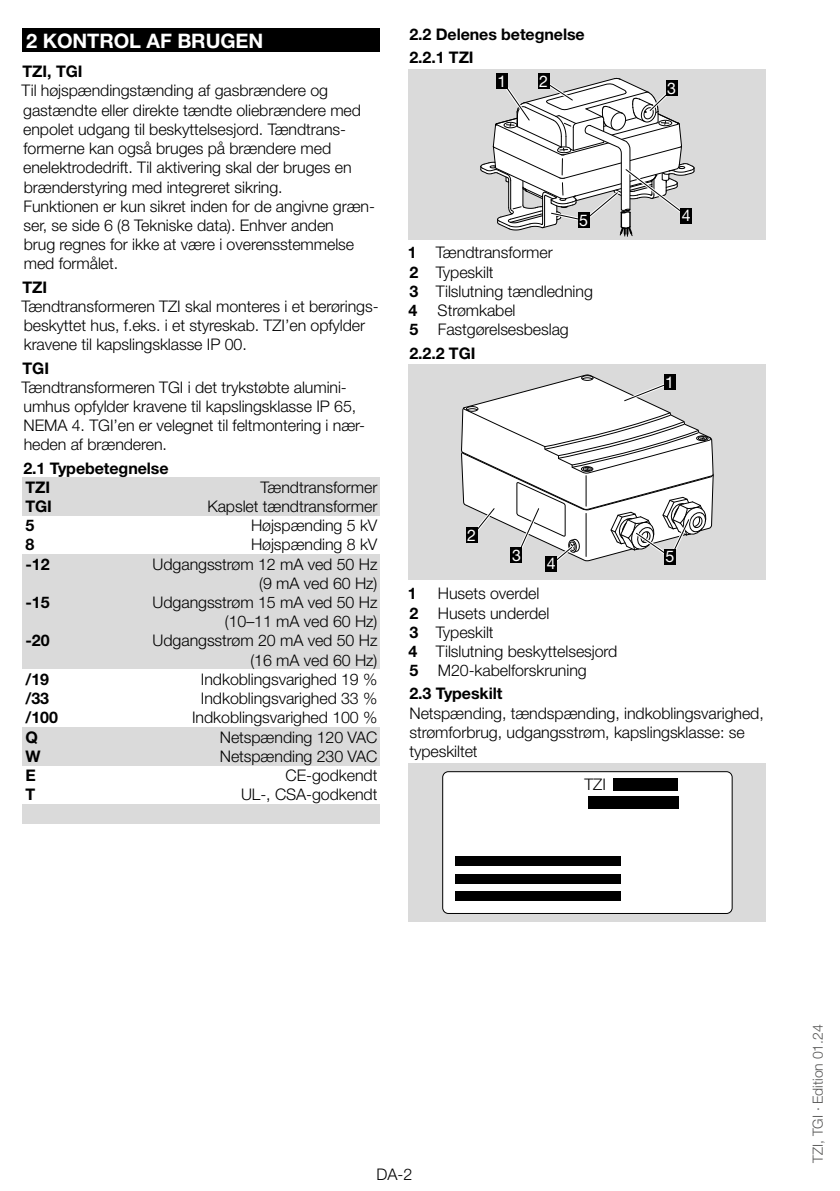
<style>
.page{position:relative;width:840px;height:1191px;background:#fff}
.page>*{position:absolute;margin:0;border:0;box-sizing:border-box;transform-origin:0 0}
.t1{font:700 20px "Helvetica Neue LT Pro";letter-spacing:-.005em;color:#fff}
.t2{font:300 16px/19.2px "Helvetica Neue LT Pro";letter-spacing:-.005em;color:#000}
.t3{font:700 16px/19.2px "Helvetica Neue LT Pro";letter-spacing:-.005em;color:#000}
.t4{font:16px "Helvetica Neue LT Pro";color:#fff}
.t5{font:300 14px "Helvetica Neue LT Pro";letter-spacing:-.005em;color:#575756}
.s1{font-weight:700}
</style>
<div class="page">
<div style="left:23px;top:28px;width:357px;height:24px;background:#000"></div>
<div style="left:23px;top:477px;width:357px;height:20px;background:#dadada"></div>
<div style="left:23px;top:496px;width:357px;height:20px;background:#dadada"></div>
<div style="left:23px;top:554px;width:357px;height:39px;background:#dadada"></div>
<div style="left:23px;top:592px;width:357px;height:40px;background:#dadada"></div>
<div style="left:23px;top:631px;width:357px;height:39px;background:#dadada"></div>
<div style="left:23px;top:669px;width:357px;height:20px;background:#fff"></div>
<div style="left:23px;top:727px;width:357px;height:20px;background:#dadada"></div>
<div style="left:23px;top:746px;width:357px;height:20px;background:#dadada"></div>
<div style="left:23px;top:765px;width:357px;height:20px;background:#fff"></div>
<div style="left:23px;top:804px;width:357px;height:20px;background:#dadada"></div>
<div style="left:408px;top:69px;width:357px;height:170px;background:#dadada"></div>
<div style="left:496px;top:73px;width:11px;height:16px;background:#000"></div>
<svg style="left:480px;top:77px;width:215px;height:160px"></svg>
<div style="left:537px;top:73px;width:12px;height:16px;background:#000"></div>
<div style="left:408px;top:365px;width:357px;height:215px;background:#dadada"></div>
<div style="left:545px;top:555px;width:11px;height:16px;background:#000"></div>
<svg style="left:461px;top:374px;width:253px;height:194px"></svg>
<div style="left:664px;top:549px;width:11px;height:16px;background:#000"></div>
<div style="left:408px;top:763px;width:357px;height:159px;background:#dadada"></div>
<div style="left:442px;top:771px;width:289px;height:142px;background:#fff;border-radius:6px"></div>
<div style="left:442px;top:771px;width:290px;height:143px;border:1px solid #000;border-radius:6px"></div>
<div style="left:613px;top:778px;width:65px;height:12px;background:#000"></div>
<div style="left:587px;top:796px;width:91px;height:12px;background:#000"></div>
<div style="left:455px;top:856px;width:165px;height:9px;background:#000"></div>
<div style="left:455px;top:873px;width:165px;height:10px;background:#000"></div>
<div style="left:455px;top:890px;width:165px;height:10px;background:#000"></div>
<p class="t1" style="left:26px;top:28px;width:46px">2 KONTROL</p>
<p class="t1" style="left:146px;top:28px;width:89px">AF BRUGEN</p>
<p class="t3" style="left:23px;top:62px;width:61px">TZI, TGI</p>
<p class="t2" style="left:22px;top:81px;width:354px">Til højspændingstænding af gasbrændere og gastændte eller direkte tændte oliebrændere med enpolet udgang til beskyttelsesjord. Tændtrans&shy;formerne kan også bruges på brændere med enelektrodedrift. Til aktivering skal der bruges en brænderstyring med integreret sikring.<br>Funktionen er kun sikret inden for de angivne græn&shy;ser, se side 6 (8 Tekniske data). Enhver anden<br>brug regnes for ikke at være i overensstemmelse med formålet.</p>
<p class="t3" style="left:23px;top:277px;width:26px">TZI</p>
<p class="t2" style="left:22px;top:296px;width:358px">Tændtransformeren TZI skal monteres i et berørings&shy;beskyttet hus, f.eks. i et styreskab. TZI’en opfylder kravene til kapslingsklasse IP 00.</p>
<p class="t3" style="left:23px;top:358px;width:28px">TG I</p>
<p class="t2" style="left:22px;top:377px;width:345px">Tændtransformeren TGI i det trykstøbte alumini&shy;umhus opfylder kravene til kapslingsklasse IP 65, NEMA 4. TGI’en er velegnet til feltmontering i nær&shy;heden af brænderen.</p>
<p class="t3" style="left:23px;top:458px;width:147px">2.1 Typebetegnelse<br>TZI</p>
<p class="t2" style="left:260px;top:477px;width:118px">Tændtransformer</p>
<p class="t3" style="left:26px;top:496px;width:28px">TG I</p>
<p class="t2" style="left:207px;top:496px;width:171px">Kapslet tændtransformer</p>
<p class="t3" style="left:26px;top:515px;width:10px">5</p>
<p class="t2" style="left:251px;top:515px;width:128px">Højspænding 5 kV</p>
<p class="t3" style="left:26px;top:535px;width:10px">8</p>
<p class="t2" style="left:251px;top:535px;width:128px">Højspænding 8 kV</p>
<p class="t3" style="left:26px;top:554px;width:26px">-12</p>
<p class="t2" style="left:152px;top:554px;width:226px;text-align:right">Udgangsstrøm 12 mA ved 50 Hz (9 mA ved 60 Hz)</p>
<p class="t3" style="left:26px;top:592px;width:26px">-15</p>
<p class="t2" style="left:152px;top:592px;width:226px;text-align:right">Udgangsstrøm 15 mA ved 50 Hz (10–11 mA ved 60 Hz)</p>
<p class="t3" style="left:26px;top:631px;width:26px">-20</p>
<p class="t2" style="left:152px;top:631px;width:226px;text-align:right">Udgangsstrøm 20 mA ved 50 Hz (16 mA ved 60 Hz)</p>
<p class="t3" style="left:26px;top:669px;width:25px">/19</p>
<p class="t2" style="left:201px;top:669px;width:178px">Indkoblingsvarighed 19 %</p>
<p class="t3" style="left:26px;top:688px;width:25px">/33</p>
<p class="t2" style="left:201px;top:688px;width:178px">Indkoblingsvarighed 33 %</p>
<p class="t3" style="left:26px;top:707px;width:34px">/100</p>
<p class="t2" style="left:192px;top:707px;width:187px">Indkoblingsvarighed 100 %</p>
<p class="t3" style="left:26px;top:727px;width:14px">Q</p>
<p class="t2" style="left:220px;top:727px;width:159px">Netspænding 120 VAC</p>
<p class="t3" style="left:26px;top:746px;width:17px">W</p>
<p class="t2" style="left:220px;top:746px;width:159px">Netspænding 230 VAC</p>
<p class="t3" style="left:26px;top:765px;width:10px">E</p>
<p class="t2" style="left:285px;top:765px;width:93px">CE-godkendt</p>
<p class="t3" style="left:26px;top:784px;width:11px">T</p>
<p class="t2" style="left:241px;top:784px;width:138px">UL-, CSA-godkendt</p>
<p class="t3" style="left:409px;top:22px;width:177px;line-height:23.2px">2.2 Delenes betegnelse<br>2.2.1 TZI</p>
<p class="t4" style="left:497px;top:72px;width:10px">1</p>
<p class="t4" style="left:539px;top:72px;width:10px">2</p>
<p class="t4" style="left:579px;top:210px;width:10px">5</p>
<p class="t2" style="left:407px;top:243px;width:186px"><span class="s1">1</span> Tændtransformer<br><span class="s1">2</span> Typeskilt<br><span class="s1">3</span> Tilslutning tændledning<br><span class="s1">4</span></p>
<p class="t2" style="left:409px;top:300px;width:161px;text-indent:28px">Strømkabel<br><span class="s1">5</span> Fastgørelsesbeslag</p>
<p class="t3" style="left:409px;top:343px;width:68px">2.2.2 TG I</p>
<p class="t4" style="left:467px;top:525px;width:10px">2</p>
<p class="t4" style="left:511px;top:545px;width:10px">3</p>
<p class="t4" style="left:546px;top:554px;width:10px">4</p>
<p class="t4" style="left:667px;top:79px;width:10px">3</p>
<p class="t4" style="left:681px;top:206px;width:10px">4</p>
<p class="t4" style="left:664px;top:373px;width:10px">1</p>
<p class="t4" style="left:665px;top:547px;width:10px">5</p>
<p class="t2" style="left:408px;top:584px;width:210px;text-indent:29px">Husets overdel<br><span class="s1">2</span> Husets underdel<br><span class="s1">3</span> Typeskilt<br><span class="s1">4</span> Tilslutning beskyttelsesjord<br><span class="s1">5</span> M20-kabelforskruning</p>
<p class="t3" style="left:409px;top:684px;width:94px">2.3 Typeskilt</p>
<p class="t2" style="left:409px;top:703px;width:356px">Netspænding, tændspænding, indkoblingsvarighed, strømforbrug, udgangsstrøm, kapslingsklasse: se typeskiltet</p>
<p class="t2" style="left:584px;top:774px;width:23px">TZI</p>
<p class="t3" style="left:407px;top:584px;width:10px">1</p>
<p class="t2" style="left:376px;top:1164px;width:37px">DA-2</p>
<p class="t5" style="left:809px;top:1162px;width:139px;rotate:-90deg">TZI, TGI · Edition 01.24</p>
</div>
